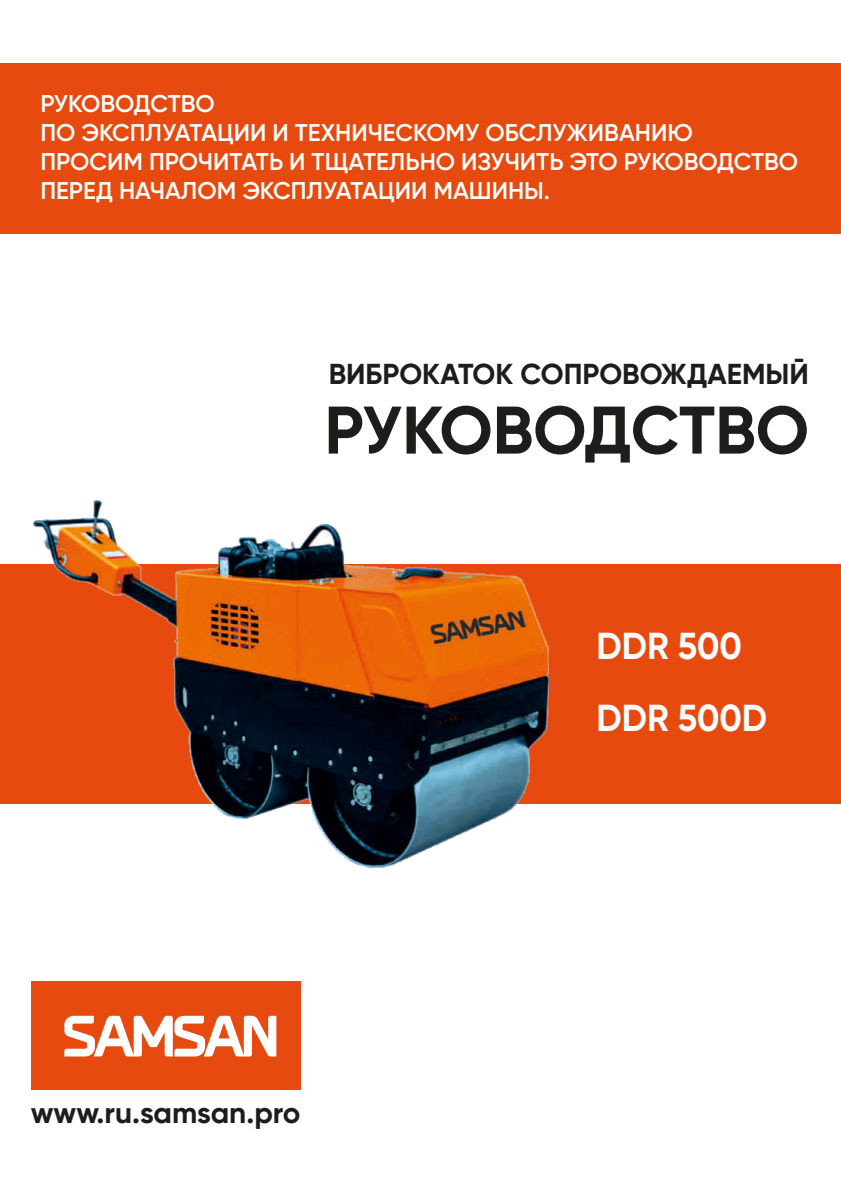
<style>
.page{position:relative;width:841px;height:1190px;background:#fff}
.page>*{position:absolute;margin:0;border:0;box-sizing:border-box;transform-origin:0 0}
.t1{font:700 67.2px "Gilroy";letter-spacing:-.005em;color:#1d1d1b}
.t2{font:700 37.6px/72px "Gilroy";color:#fff;scale:.95 1}
.t3{font:700 29.6px "Gilroy";color:#1d1d1b}
.t4{font:700 28.8px "Gilroy";color:#1d1d1b}
.t5{font:600 24.2px/29px "Gilroy";color:#fff}
</style>
<div class="page">
<div style="left:0;top:564px;width:841px;height:240px;background:#e64a0f"></div>
<div style="left:0;top:63px;width:841px;height:170px;background:#e64a0f"></div>
<div style="left:31px;top:981px;width:270px;height:108px;background:#e64a0f"></div>
<svg style="left:64px;top:1016px;width:212px;height:40px"></svg>
<img style="left:34px;top:501px;width:515px;height:366px">
<p class="t5" style="left:40px;top:89px;width:759px">РУКОВОДСТВО<br>ПО ЭКСПЛУАТАЦИИ И ТЕХНИЧЕСКОМУ ОБСЛУЖИВАНИЮ ПРОСИМ ПРОЧИТАТЬ И ТЩАТЕЛЬНО ИЗУЧИТЬ ЭТО РУКОВОДСТВО ПЕРЕД НАЧАЛОМ ЭКСПЛУАТАЦИИ МАШИНЫ.</p>
<p class="t4" style="left:329px;top:356px;width:482px">ВИБРОКАТОК СОПРОВОЖДАЕМЫЙ</p>
<h1 class="t1" style="left:324px;top:388px;width:486px">РУКОВОДСТВО</h1>
<p class="t3" style="left:31px;top:1094px;width:271px">www.ru.samsan.pro</p>
<h2 class="t2" style="left:597px;top:610px;width:181px">DDR 500<br>DDR 500D</h2>
</div>
